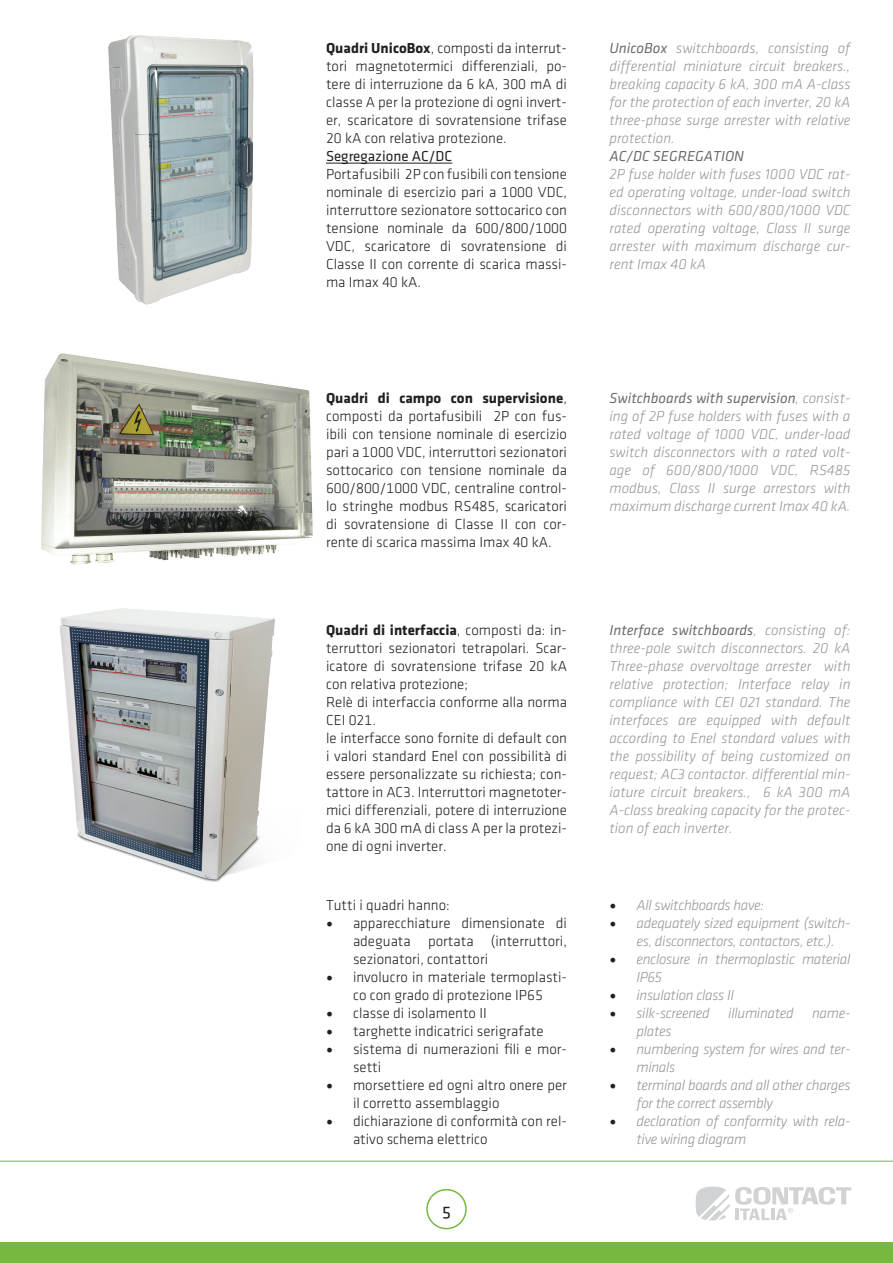
<style>
.page{position:relative;width:893px;height:1263px;background:#fff}
.page>*{position:absolute;margin:0;border:0;box-sizing:border-box;transform-origin:0 0}
.t1{font:18px "Klavika Regular OSF";color:#231f20}
.t2{font:15px/18px "Klavika Light TF";color:#231f20;text-align:justify}
.t3{font:italic 300 15px/18px "Klavika";letter-spacing:-.02em;color:#939598}
.t4{font:700 15px "Klavika";color:#231f20}
.t5{font:15px "Klavika Regular OSF";color:#231f20}
.t6{font:italic 15px "Klavika";color:#6c6d70}
.s1{font-family:"Klavika";font-weight:700}
.s2{font-family:"Klavika Light TF";font-weight:400}
.s3{font-family:"Minion Pro";font-size:18px}
.s4{font-weight:400;color:#6c6d70}
.s5{font-family:"Minion Pro";font-weight:400;font-style:normal;font-size:18px;color:#231f20}
</style>
<div class="page">
<svg style="left:696px;top:1187px;width:155px;height:33px"></svg>
<hr style="left:0;top:1161px;width:893px;height:1px;background:#75b93f">
<div style="left:426px;top:1189px;width:41px;height:40px;border:2px solid #75b93f;border-radius:50%"></div>
<div style="left:0;top:1242px;width:893px;height:21px;background:#75b93f"></div>
<img style="left:108px;top:35px;width:146px;height:270px">
<img style="left:59px;top:608px;width:216px;height:274px">
<hr style="left:326px;top:163px;width:126px;height:1px;background:#231f20">
<img style="left:41px;top:353px;width:272px;height:211px">
<p class="t2" style="left:326px;top:39px;width:242px"><span class="s1">Quadri UnicoBox</span>, composti da interrut&shy;tori magnetotermici differenziali, po&shy;tere di interruzione da 6 kA, 300 mA di classe A per la protezione di ogni invert&shy;er, scaricatore di sovratensione trifase 20 kA con relativa protezione.</p>
<p class="t5" style="left:326px;top:148px;width:128px">Segregazione AC/DC</p>
<p class="t2" style="left:326px;top:165px;width:242px">Portafusibili 2P con fusibili con tensione nominale di esercizio pari a 1000 VDC, interruttore sezionatore sottocarico con tensione nominale da 600/800/1000<br>VDC, scaricatore di sovratensione di Classe II con corrente di scarica massi&shy;ma Imax 40 kA.</p>
<p class="t4" style="left:326px;top:390px;width:242px">Quadri di campo con supervisione<span class="s2">,</span></p>
<p class="t2" style="left:326px;top:407px;width:242px">composti da portafusibili 2P con fus&shy;ibili con tensione nominale di esercizio pari a 1000 VDC, interruttori sezionatori sottocarico con tensione nominale da 600/800/1000 VDC, centraline control&shy;lo stringhe modbus RS485, scaricatori di sovratensione di Classe II con cor&shy;rente di scarica massima Imax 40 kA.</p>
<p class="t4" style="left:326px;top:622px;width:242px">Quadri di interfaccia<span class="s2">, composti da: in-</span></p>
<p class="t2" style="left:326px;top:640px;width:242px;text-align:left">terruttori sezionatori tetrapolari. Scar&shy;icatore di sovratensione trifase 20 kA con relativa protezione;<br>Relè di interfaccia conforme alla norma CEI 021.<br>le interfacce sono fornite di default con i valori standard Enel con possibilità di essere personalizzate su richiesta; con&shy;tattore in AC3. Interruttori magnetoter&shy;mici differenziali, potere di interruzione da 6 kA 300 mA di class A per la protezi&shy;one di ogni inverter.</p>
<p class="t2" style="left:326px;top:896px;width:125px">Tutti i quadri hanno:</p>
<p class="t2" style="left:353px;top:914px;width:215px;text-indent:-27px"><span class="s3">•</span> apparecchiature dimensionate di adeguata portata (interruttori, sezionatori, contattori</p>
<p class="t2" style="left:326px;top:968px;width:242px;text-align:center"><span class="s3">•</span> involucro in materiale termoplasti&shy;co con grado di protezione IP65</p>
<p class="t2" style="left:326px;top:1004px;width:162px"><span class="s3">•</span> classe di isolamento II</p>
<p class="t2" style="left:326px;top:1022px;width:219px"><span class="s3">•</span> targhette indicatrici serigrafate</p>
<p class="t2" style="left:353px;top:1040px;width:215px;text-indent:-27px"><span class="s3">•</span> sistema di numerazioni fili e mor&shy;setti</p>
<p class="t2" style="left:353px;top:1076px;width:215px;text-indent:-27px"><span class="s3">•</span> morsettiere ed ogni altro onere per il corretto assemblaggio</p>
<p class="t2" style="left:353px;top:1112px;width:215px;text-indent:-27px"><span class="s3">•</span> dichiarazione di conformità con rel&shy;ativo schema elettrico</p>
<p class="t1" style="left:442px;top:1201px;width:10px">5</p>
<p class="t3" style="left:609px;top:39px;width:242px;text-align:justify"><span class="s4">UnicoBox</span> switchboards, consisting of differential miniature circuit breakers., breaking capacity 6 kA, 300 mA A-class for the protection of each inverter, 20 kA three-phase surge arrester with relative protection.</p>
<p class="t6" style="left:609px;top:148px;width:136px">AC/DC SEGREGATION</p>
<p class="t3" style="left:609px;top:165px;width:242px;text-align:justify">2P fuse holder with fuses 1000 VDC rat&shy;ed operating voltage, under-load switch disconnectors with 600/800/1000 VDC rated operating voltage, Class II surge arrester with maximum discharge cur&shy;rent Imax 40 kA</p>
<p class="t3" style="left:609px;top:389px;width:242px;text-align:justify"><span class="s4">Switchboards with supervision</span>, consist&shy;ing of 2P fuse holders with fuses with a rated voltage of 1000 VDC, under-load switch disconnectors with a rated volt&shy;age of 600/800/1000 VDC, RS485 modbus, Class II surge arrestors with maximum discharge current Imax 40 kA.</p>
<p class="t3" style="left:609px;top:621px;width:242px;text-align:justify"><span class="s4">Interface switchboards</span>, consisting of: three-pole switch disconnectors. 20 kA Three-phase overvoltage arrester with relative protection; Interface relay in compliance with CEI 021 standard. The interfaces are equipped with default according to Enel standard values with the possibility of being customized on request; AC3 contactor. differential min&shy;iature circuit breakers., 6 kA 300 mA A-class breaking capacity for the protec&shy;tion of each inverter.</p>
<p class="t3" style="left:609px;top:896px;width:156px"><span class="s5">•</span> All switchboards have:</p>
<p class="t3" style="left:636px;top:914px;width:215px;text-indent:-27px"><span class="s5">•</span> adequately sized equipment (switch&shy;es, disconnectors, contactors, etc.).</p>
<p class="t3" style="left:636px;top:950px;width:215px;text-indent:-27px"><span class="s5">•</span> enclosure in thermoplastic material<br>IP65</p>
<p class="t3" style="left:609px;top:986px;width:126px"><span class="s5">•</span> insulation class II</p>
<p class="t3" style="left:636px;top:1004px;width:215px;text-indent:-27px"><span class="s5">•</span> silk-screened illuminated name&shy;plates</p>
<p class="t3" style="left:636px;top:1040px;width:215px;text-indent:-27px"><span class="s5">•</span> numbering system for wires and ter&shy;minals</p>
<p class="t3" style="left:636px;top:1076px;width:215px;text-indent:-27px"><span class="s5">•</span> terminal boards and all other charges for the correct assembly</p>
<p class="t3" style="left:636px;top:1112px;width:215px;text-indent:-27px"><span class="s5">•</span> declaration of conformity with rela&shy;tive wiring diagram</p>
</div>
